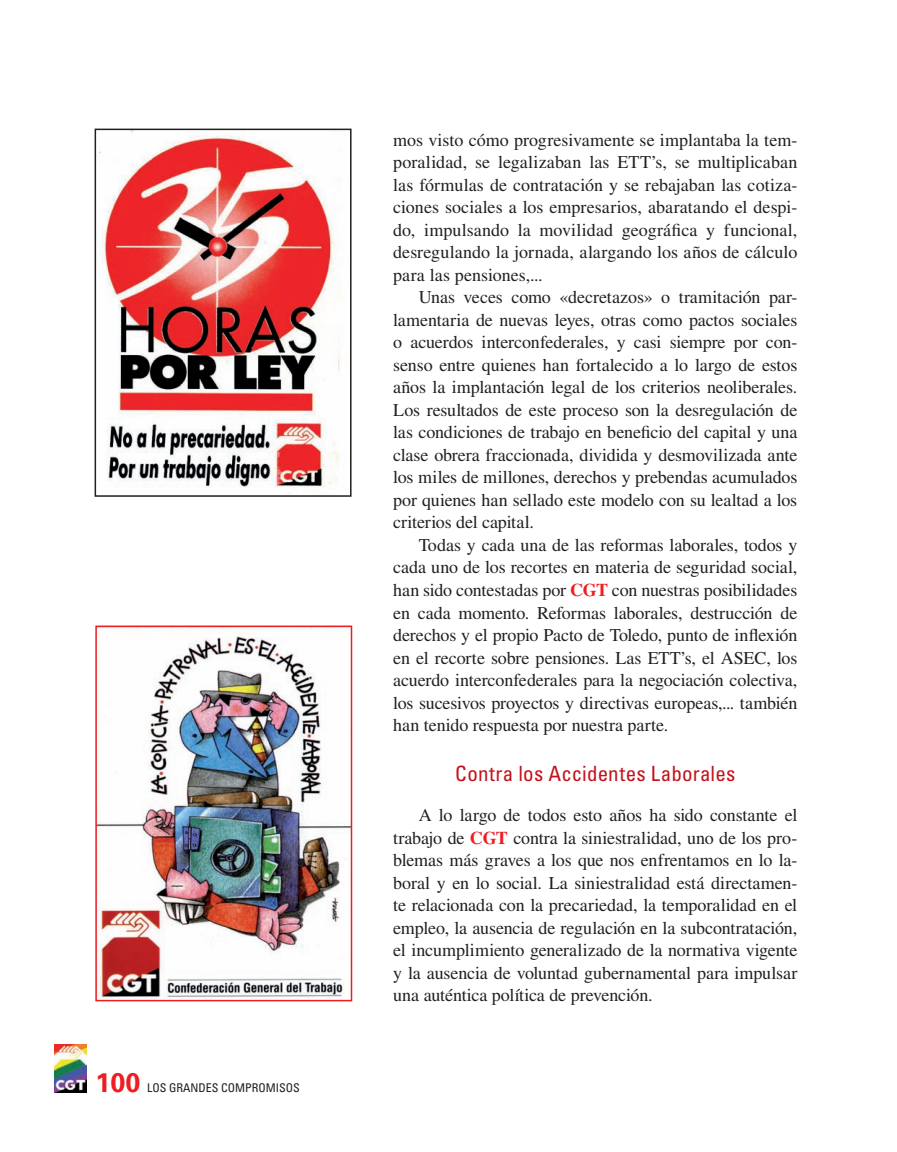
<style>
.page{position:relative;width:897px;height:1152px;background:#fff}
.page>*{position:absolute;margin:0;border:0;box-sizing:border-box;transform-origin:0 0}
.t1{font:700 27px "Univers";color:#ee1d23}
.t2{font:condensed 21px "Univers";letter-spacing:.01em;color:#c4121c}
.t3{font:18px/22.5px "Times";letter-spacing:-.005em;color:#231f20;text-align:justify}
.t4{font:condensed 12px "Univers";color:#231f20}
.s1{font-weight:700;color:#ee1d23}
</style>
<div class="page">
<img style="left:55px;top:1044px;width:32px;height:48px">
<img style="left:98px;top:628px;width:251px;height:370px">
<div style="left:95px;top:625px;width:257px;height:376px;border:2px solid #ee1d23"></div>
<img style="left:98px;top:135px;width:242px;height:352px">
<div style="left:95px;top:129px;width:256px;height:368px;border:2px solid #231f20"></div>
<h1 class="t1" style="left:95px;top:1066px;width:47px">100</h1>
<p class="t4" style="left:147px;top:1080px;width:154px">LOS GRANDES COMPROMISOS</p>
<p class="t3" style="left:393px;top:128px;width:405px">mos visto cómo progresivamente se implantaba la tem&shy;poralidad, se legalizaban las ETT’s, se multiplicaban las fórmulas de contratación y se rebajaban las cotiza&shy;ciones sociales a los empresarios, abaratando el despi&shy;do, impulsando la movilidad geográfica y funcional, desregulando la jornada, alargando los años de cálculo para las pensiones,...</p>
<p class="t3" style="left:393px;top:286px;width:405px;text-indent:26px">Unas veces como «decretazos» o tramitación par&shy;lamentaria de nuevas leyes, otras como pactos sociales o acuerdos interconfederales, y casi siempre por con&shy;senso entre quienes han fortalecido a lo largo de estos años la implantación legal de los criterios neoliberales.<br>Los resultados de este proceso son la desregulación de las condiciones de trabajo en beneficio del capital y una clase obrera fraccionada, dividida y desmovilizada ante los miles de millones, derechos y prebendas acumulados por quienes han sellado este modelo con su lealtad a los criterios del capital.</p>
<p class="t3" style="left:393px;top:533px;width:406px;text-indent:26px">Todas y cada una de las reformas laborales, todos y cada uno de los recortes en materia de seguridad social, han sido contestadas por <span class="s1">CGT</span> con nuestras posibilidades en cada momento. Reformas laborales, destrucción de derechos y el propio Pacto de Toledo, punto de inflexión en el recorte sobre pensiones. Las ETT’s, el ASEC, los acuerdo interconfederales para la negociación colectiva, los sucesivos proyectos y directivas europeas,... también han tenido respuesta por nuestra parte.</p>
<p class="t2" style="left:455px;top:759px;width:281px">Contra los Accidentes Laborales</p>
<p class="t3" style="left:393px;top:803px;width:405px;text-indent:26px">A lo largo de todos esto años ha sido constante el trabajo de <span class="s1">CGT</span> contra la siniestralidad, uno de los pro&shy;blemas más graves a los que nos enfrentamos en lo la&shy;boral y en lo social. La siniestralidad está directamen&shy;te relacionada con la precariedad, la temporalidad en el empleo, la ausencia de regulación en la subcontratación, el incumplimiento generalizado de la normativa vigente y la ausencia de voluntad gubernamental para impulsar una auténtica política de prevención.</p>
</div>
